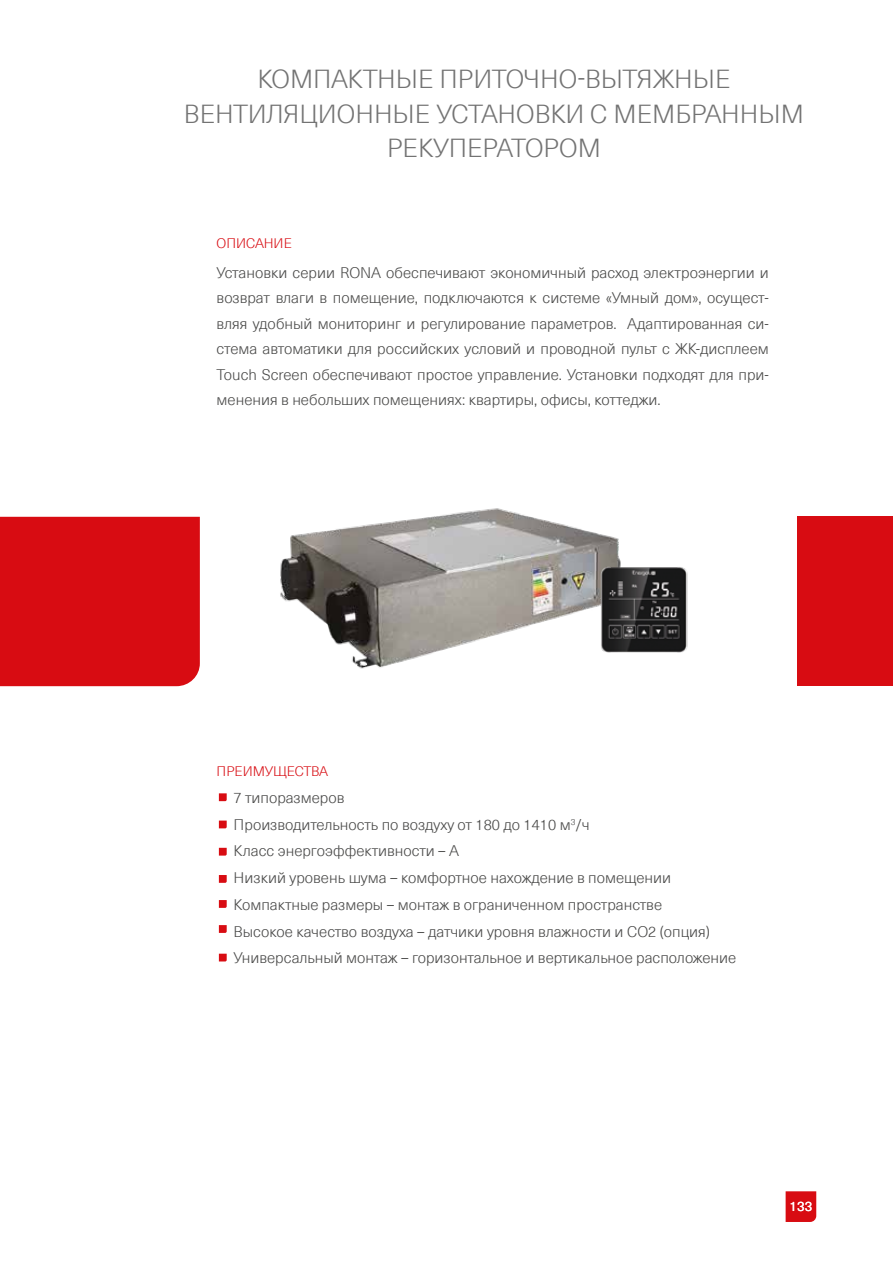
<style>
.page{position:relative;width:893px;height:1263px;background:#fff}
.page>*{position:absolute;margin:0;border:0;box-sizing:border-box;transform-origin:0 0}
.t1{font:300 25.5px/34.5px "Neue Haas Unica Pan Euro";color:#737373;text-align:center}
.t2{font:300 15px/26.7px "Neue Haas Unica Pan Euro";color:#484847;text-align:justify}
.t3{font:300 13.5px "Neue Haas Unica Pan Euro";letter-spacing:-.02em;color:#d80c12}
.t4{font:300 13.5px "Neue Haas Unica Pan Euro";color:#d80c12}
.t5{font:13.5px "Neue Haas Unica Pan Euro";color:#fff}
</style>
<div class="page">
<svg style="left:786px;top:1191px;width:30px;height:31px"></svg>
<div style="left:0;top:517px;width:200px;height:169px;background:#d80c12"></div>
<div style="left:797px;top:517px;width:96px;height:169px;background:#d80c12"></div>
<img style="left:280px;top:508px;width:341px;height:161px">
<img style="left:600px;top:566px;width:88px;height:87px">
<svg style="left:219px;top:793px;width:8px;height:8px"></svg>
<svg style="left:219px;top:820px;width:8px;height:8px"></svg>
<svg style="left:219px;top:848px;width:8px;height:8px"></svg>
<svg style="left:219px;top:875px;width:8px;height:8px"></svg>
<svg style="left:219px;top:900px;width:8px;height:8px"></svg>
<svg style="left:219px;top:925px;width:8px;height:8px"></svg>
<svg style="left:219px;top:954px;width:8px;height:7px"></svg>
<h1 class="t1" style="left:184px;top:61px;width:621px">КОМПАКТНЫЕ ПРИТОЧНО-ВЫТЯЖНЫЕ<br>ВЕНТИЛЯЦИОННЫЕ УСТАНОВКИ С МЕМБРАННЫМ<br>РЕКУПЕРАТОРОМ</h1>
<p class="t4" style="left:217px;top:233px;width:77px">ОПИСАНИЕ</p>
<p class="t2" style="left:217px;top:259px;width:554px;line-height:25.5px">Установки серии RONA обеспечивают экономичный расход электроэнергии и возврат влаги в помещение, подключаются к системе «Умный дом», осущест&shy;вляя удобный мониторинг и регулирование параметров. Адаптированная си&shy;стема автоматики для российских условий и проводной пульт с ЖК-дисплеем Touch Screen обеспечивают простое управление. Установки подходят для при&shy;менения в небольших помещениях: квартиры, офисы, коттеджи.</p>
<p class="t3" style="left:217px;top:762px;width:113px">ПРЕИМУЩЕСТВА</p>
<p class="t2" style="left:234px;top:783px;width:504px;text-align:left">7 типоразмеров<br>Производительность по воздуху от 180 до 1410 м<sup>3</sup>/ч<br>Класс энергоэффективности – A<br>Низкий уровень шума – комфортное нахождение в помещении Компактные размеры – монтаж в ограниченном пространстве<br>Высокое качество воздуха – датчики уровня влажности и CO2 (опция)<br>Универсальный монтаж – горизонтальное и вертикальное расположение</p>
<p class="t5" style="left:789px;top:1196px;width:24px">133</p>
</div>
